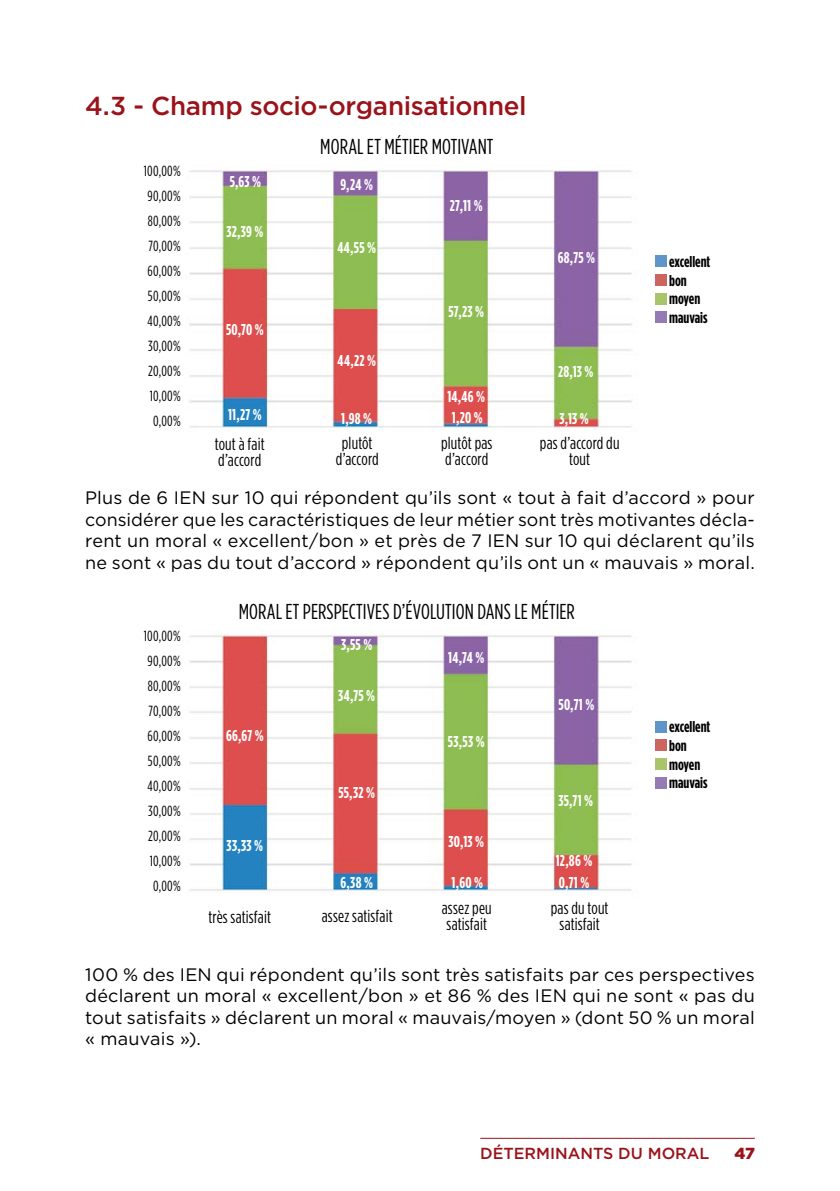
<style>
.page{position:relative;width:840px;height:1191px;background:#fff}
.page>*{position:absolute;margin:0;border:0;box-sizing:border-box;transform-origin:0 0}
.t1{font:500 26px "Gotham";letter-spacing:-.015em;color:#9a131a}
.t2{font:21.6px "Gotham Condensed";letter-spacing:.005em;color:#000}
.t3{font:18px/21.6px "Gotham";letter-spacing:.01em;color:#000;text-align:justify}
.t4{font:17.2px/16px "Gotham Condensed";letter-spacing:.01em;color:#000}
.t5{font:500 16px "Gotham";color:#9a131a}
.t6{font:900 16px "Gotham";color:#9a131a}
.t7{font:700 15.6px "Gotham Condensed";letter-spacing:.015em;color:#fff}
.t8{font:700 15.6px/18.6px "Gotham Condensed";color:#000}
.t9{font:14.6px/25px "Gotham Condensed";letter-spacing:.02em;color:#000;text-align:right}
</style>
<div class="page">
<hr style="left:480px;top:1137px;width:274px;height:1px;background:#9a131a">
<img style="left:189px;top:167px;width:443px;height:263px">
<div style="left:655px;top:256px;width:11px;height:11px;background:#6095ca"></div>
<div style="left:655px;top:274px;width:11px;height:12px;background:#cd655f"></div>
<div style="left:655px;top:293px;width:11px;height:11px;background:#aac46b"></div>
<div style="left:655px;top:312px;width:11px;height:11px;background:#947bb3"></div>
<img style="left:189px;top:632px;width:443px;height:259px">
<div style="left:655px;top:721px;width:11px;height:11px;background:#6095ca"></div>
<div style="left:655px;top:739px;width:11px;height:12px;background:#cd655f"></div>
<div style="left:655px;top:758px;width:11px;height:11px;background:#aac46b"></div>
<div style="left:655px;top:777px;width:11px;height:11px;background:#947bb3"></div>
<h1 class="t1" style="left:85px;top:91px;width:443px">4.3 - Champ socio-organisationnel</h1>
<p class="t9" style="left:144px;top:158px;width:38px">100,00%<br>90,00%<br>80,00%<br>70,00%<br>60,00%<br>50,00%<br>40,00%<br>30,00%<br>20,00%<br>10,00%<br>0,00%</p>
<p class="t2" style="left:320px;top:134px;width:175px">MORAL ET MÉTIER MOTIVANT</p>
<p class="t7" style="left:229px;top:172px;width:33px">5,63 %</p>
<p class="t7" style="left:340px;top:176px;width:34px">9,24 %</p>
<p class="t7" style="left:226px;top:222px;width:39px">32,39 %</p>
<p class="t7" style="left:226px;top:320px;width:39px">50,70 %</p>
<p class="t7" style="left:337px;top:238px;width:40px">44,55 %</p>
<p class="t7" style="left:449px;top:197px;width:34px">27,11 %</p>
<p class="t7" style="left:448px;top:303px;width:37px">57,23 %</p>
<p class="t7" style="left:557px;top:248px;width:39px">68,75 %</p>
<p class="t7" style="left:337px;top:352px;width:40px">44,22 %</p>
<p class="t7" style="left:557px;top:363px;width:37px">28,13 %</p>
<p class="t7" style="left:559px;top:410px;width:31px">3,13 %</p>
<p class="t7" style="left:447px;top:387px;width:39px">14,46 %</p>
<p class="t7" style="left:228px;top:406px;width:35px">11,27 %</p>
<p class="t4" style="left:215px;top:435px;width:51px">tout à fait d’accord</p>
<p class="t4" style="left:335px;top:435px;width:44px;text-align:center">plutôt d’accord</p>
<p class="t4" style="left:441px;top:435px;width:53px">plutôt pas d’accord</p>
<p class="t4" style="left:539px;top:435px;width:81px;text-align:center">pas d’accord du tout</p>
<p class="t7" style="left:451px;top:409px;width:32px">1,20 %</p>
<p class="t7" style="left:341px;top:410px;width:32px">1,98 %</p>
<p class="t8" style="left:668px;top:252px;width:43px">excellent bon moyen mauvais</p>
<p class="t3" style="left:85px;top:486px;width:670px;text-indent:126px">sur 10 qui répondent qu’ils sont « tout à fait d’accord » pour considérer que les caractéristiques de leur métier sont très motivantes décla&shy;rent un moral « excellent/bon » et près de 7 IEN</p>
<p class="t3" style="left:85px;top:486px;width:100px">Plus de 6 IEN</p>
<p class="t3" style="left:85px;top:530px;width:670px;text-align:right">sur 10 qui déclarent qu’ils<br>ne sont « pas du tout d’accord » répondent qu’ils ont un « mauvais » moral.</p>
<p class="t9" style="left:144px;top:623px;width:38px">100,00%<br>90,00%<br>80,00%<br>70,00%<br>60,00%<br>50,00%<br>40,00%<br>30,00%<br>20,00%<br>10,00%<br>0,00%</p>
<p class="t2" style="left:239px;top:599px;width:73px">MORAL ET perspectives</p>
<p class="t2" style="left:393px;top:599px;width:21px">d’évolution</p>
<p class="t2" style="left:477px;top:599px;width:9px">dans</p>
<p class="t2" style="left:514px;top:599px;width:59px">le MÉTIEr</p>
<p class="t7" style="left:226px;top:727px;width:39px">66,67 %</p>
<p class="t7" style="left:226px;top:837px;width:38px">33,33 %</p>
<p class="t7" style="left:341px;top:635px;width:33px">3,55 %</p>
<p class="t7" style="left:338px;top:686px;width:38px">34,75 %</p>
<p class="t7" style="left:338px;top:783px;width:38px">55,32 %</p>
<p class="t7" style="left:340px;top:873px;width:34px">6,38 %</p>
<p class="t7" style="left:448px;top:649px;width:38px">14,74 %</p>
<p class="t7" style="left:447px;top:732px;width:38px">53,53 %</p>
<p class="t7" style="left:448px;top:832px;width:37px">30,13 %</p>
<p class="t7" style="left:558px;top:695px;width:37px">50,71 %</p>
<p class="t7" style="left:558px;top:792px;width:36px">35,71 %</p>
<p class="t7" style="left:555px;top:851px;width:38px">12,86 %</p>
<p class="t7" style="left:451px;top:874px;width:33px">1,60 %</p>
<p class="t7" style="left:558px;top:873px;width:32px">0,71 %</p>
<p class="t4" style="left:208px;top:908px;width:64px">très satisfait</p>
<p class="t4" style="left:321px;top:907px;width:72px">assez satisfait</p>
<p class="t4" style="left:441px;top:899px;width:51px">assez peu satisfait</p>
<p class="t4" style="left:550px;top:900px;width:59px;text-align:center">pas du tout satisfait</p>
<p class="t8" style="left:668px;top:717px;width:43px">excellent bon moyen mauvais</p>
<p class="t3" style="left:85px;top:963px;width:670px;text-indent:131px">qui répondent qu’ils sont très satisfaits par ces perspectives déclarent un moral « excellent/bon » et 86 % des IEN</p>
<p class="t3" style="left:85px;top:963px;width:105px">100 % des IEN</p>
<p class="t3" style="left:85px;top:984px;width:671px;text-indent:487px">qui ne sont « pas du tout satisfaits » déclarent un moral « mauvais/moyen » (dont 50 % un moral « mauvais »).</p>
<p class="t5" style="left:480px;top:1144px;width:230px">DÉTERMINANTS DU MORAL</p>
<p class="t6" style="left:734px;top:1144px;width:22px">47</p>
</div>
